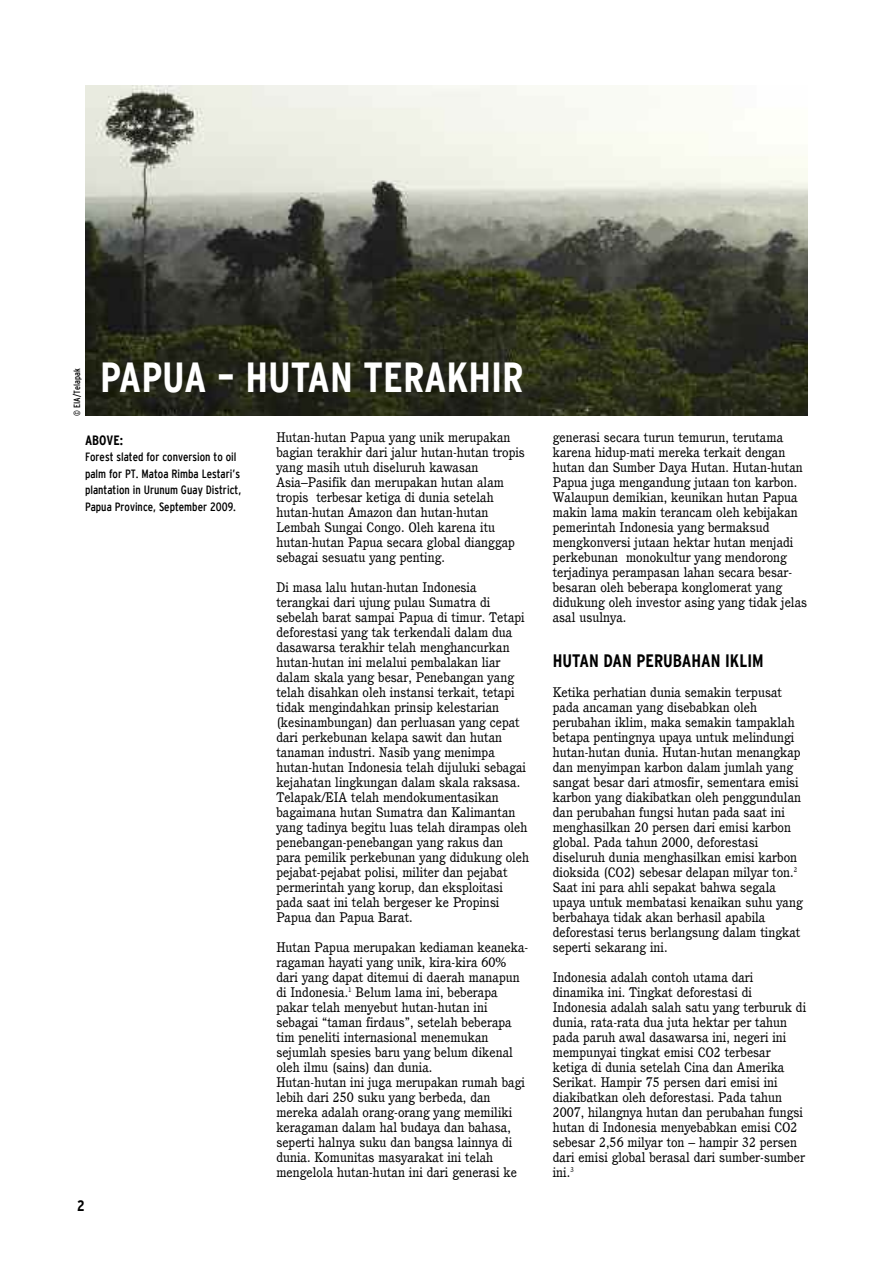
<style>
.page{position:relative;width:893px;height:1263px;background:#fff}
.page>*{position:absolute;margin:0;border:0;box-sizing:border-box;transform-origin:0 0}
.t1{font:700 condensed 42px "Interstate";color:#fff}
.t2{font:700 condensed 18px "Interstate";color:#000}
.t3{font:700 condensed 15px "Interstate";color:#000}
.t4{font:13.5px/15px "Cushing";color:#000}
.t5{font:700 condensed 13.5px "Interstate";color:#000}
.t6{font:condensed 12px/16.5px "Interstate";color:#000}
.t7{font:condensed 9px "Interstate";color:#000}
</style>
<div class="page">
<img style="left:85px;top:85px;width:723px;height:331px">
<p class="t7" style="left:72px;top:416px;width:49px;rotate:-90deg">© Eia/telapak</p>
<h1 class="t1" style="left:100px;top:354px;width:425px">PAPUA – HUTAN TERAKHIR</h1>
<p class="t5" style="left:85px;top:432px;width:40px">ABOVE:</p>
<p class="t6" style="left:85px;top:449px;width:158px">Forest slated for conversion to oil palm for Pt. Matoa rimba lestari’s plantation in urunum Guay District, Papua Province, september 2009.</p>
<p class="t3" style="left:77px;top:1197px;width:9px">2</p>
<p class="t4" style="left:276px;top:429px;width:250px">Hutan-hutan Papua yang unik merupakan bagian terakhir dari jalur hutan-hutan tropis yang masih utuh diseluruh kawasan Asia–Pasifik dan merupakan hutan alam tropis terbesar ketiga di dunia setelah hutan-hutan Amazon dan hutan-hutan Lembah Sungai Congo. Oleh karena itu hutan-hutan Papua secara global dianggap sebagai sesuatu yang penting.</p>
<p class="t4" style="left:276px;top:579px;width:254px">Di masa lalu hutan-hutan Indonesia terangkai dari ujung pulau Sumatra di sebelah barat sampai Papua di timur. Tetapi deforestasi yang tak terkendali dalam dua dasawarsa terakhir telah menghancurkan hutan-hutan ini melalui pembalakan liar dalam skala yang besar, Penebangan yang telah disahkan oleh instansi terkait, tetapi tidak mengindahkan prinsip kelestarian (kesinambungan) dan perluasan yang cepat dari perkebunan kelapa sawit dan hutan tanaman industri. Nasib yang menimpa hutan-hutan Indonesia telah dijuluki sebagai kejahatan lingkungan dalam skala raksasa.<br>Telapak/EIA telah mendokumentasikan bagaimana hutan Sumatra dan Kalimantan yang tadinya begitu luas telah dirampas oleh penebangan-penebangan yang rakus dan para pemilik perkebunan yang didukung oleh pejabat-pejabat polisi, militer dan pejabat permerintah yang korup, dan eksploitasi pada saat ini telah bergeser ke Propinsi Papua dan Papua Barat.</p>
<p class="t4" style="left:276px;top:939px;width:253px">Hutan Papua merupakan kediaman keaneka&shy;ragaman hayati yang unik, kira-kira 60% dari yang dapat ditemui di daerah manapun di Indonesia.<sup>1</sup> Belum lama ini, beberapa pakar telah menyebut hutan-hutan ini sebagai “taman firdaus”, setelah beberapa tim peneliti internasional menemukan sejumlah spesies baru yang belum dikenal oleh ilmu (sains) dan dunia.<br>Hutan-hutan ini juga merupakan rumah bagi lebih dari 250 suku yang berbeda, dan mereka adalah orang-orang yang memiliki keragaman dalam hal budaya dan bahasa, seperti halnya suku dan bangsa lainnya di dunia. Komunitas masyarakat ini telah mengelola hutan-hutan ini dari generasi ke</p>
<p class="t4" style="left:553px;top:429px;width:256px">generasi secara turun temurun, terutama karena hidup-mati mereka terkait dengan hutan dan Sumber Daya Hutan. Hutan-hutan Papua juga mengandung jutaan ton karbon.<br>Walaupun demikian, keunikan hutan Papua makin lama makin terancam oleh kebijakan pemerintah Indonesia yang bermaksud mengkonversi jutaan hektar hutan menjadi perkebunan monokultur yang mendorong terjadinya perampasan lahan secara besar&shy;besaran oleh beberapa konglomerat yang didukung oleh investor asing yang tidak jelas asal usulnya.</p>
<h2 class="t2" style="left:553px;top:650px;width:212px">HUTAN DAN PERUBAHAN IKLIM</h2>
<p class="t4" style="left:553px;top:684px;width:252px">Ketika perhatian dunia semakin terpusat pada ancaman yang disebabkan oleh perubahan iklim, maka semakin tampaklah betapa pentingnya upaya untuk melindungi hutan-hutan dunia. Hutan-hutan menangkap dan menyimpan karbon dalam jumlah yang sangat besar dari atmosfir, sementara emisi karbon yang diakibatkan oleh penggundulan dan perubahan fungsi hutan pada saat ini menghasilkan 20 persen dari emisi karbon global. Pada tahun 2000, deforestasi diseluruh dunia menghasilkan emisi karbon dioksida (CO2) sebesar delapan milyar ton.<sup>2<br></sup>Saat ini para ahli sepakat bahwa segala upaya untuk membatasi kenaikan suhu yang berbahaya tidak akan berhasil apabila deforestasi terus berlangsung dalam tingkat seperti sekarang ini.</p>
<p class="t4" style="left:553px;top:969px;width:255px">Indonesia adalah contoh utama dari dinamika ini. Tingkat deforestasi di Indonesia adalah salah satu yang terburuk di dunia, rata-rata dua juta hektar per tahun pada paruh awal dasawarsa ini, negeri ini mempunyai tingkat emisi CO2 terbesar ketiga di dunia setelah Cina dan Amerika Serikat. Hampir 75 persen dari emisi ini diakibatkan oleh deforestasi. Pada tahun 2007, hilangnya hutan dan perubahan fungsi hutan di Indonesia menyebabkan emisi CO2 sebesar 2,56 milyar ton – hampir 32 persen dari emisi global berasal dari sumber-sumber ini.<sup>3</sup></p>
</div>
